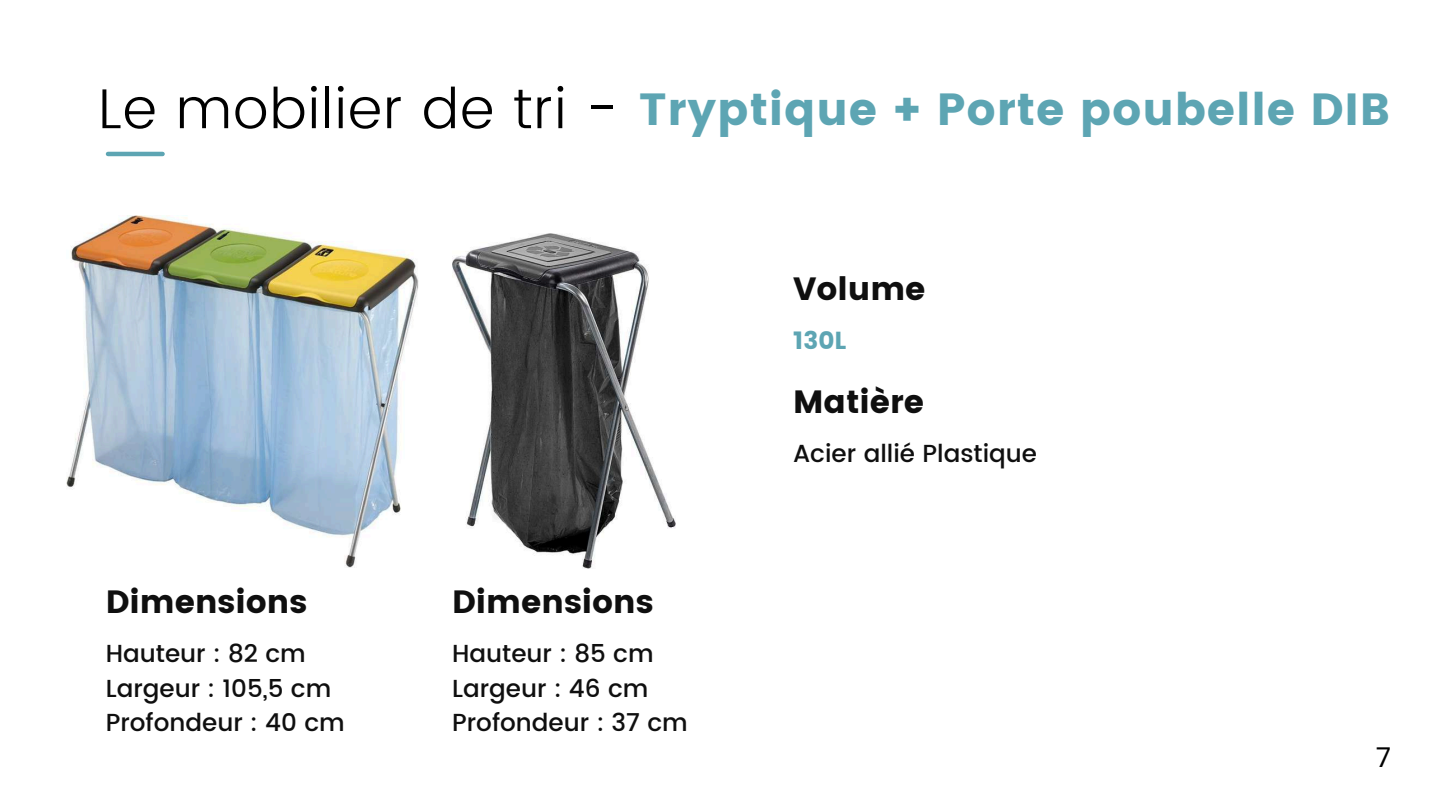
<style>
.page{position:relative;width:1440px;height:810px;background:#fff}
.page>*{position:absolute;margin:0;border:0;box-sizing:border-box;transform-origin:0 0}
.t1{font:45px "Poppins";letter-spacing:.02em;color:#5da5b3}
.t2{font:32.2px "Poppins";color:#0f0f0f}
.t3{font:27px "Poppins";color:#000}
.t4{font:500 24.6px/34.5px "Poppins";color:#0f0f0f}
.t5{font:24.6px "Poppins";color:#5da5b3}
.s1{font-weight:300;font-size:56.2px;color:#000}
</style>
<div class="page">
<hr style="left:108px;top:152px;width:55px;height:4px;background:#5da5b3">
<img style="left:452px;top:233px;width:224px;height:335px">
<img style="left:66px;top:215px;width:353px;height:352px">
<h1 class="t1" style="left:98px;top:83px;width:1293px"><span class="s1">Le mobilier de tri -</span> Tryptique + Porte poubelle DIB</h1>
<h2 class="t2" style="left:793px;top:270px;width:134px">Volume</h2>
<p class="t5" style="left:793px;top:326px;width:55px">130L</p>
<h2 class="t2" style="left:793px;top:383px;width:132px">Matière</h2>
<h2 class="t2" style="left:106px;top:583px;width:203px">Dimensions</h2>
<p class="t4" style="left:106px;top:637px;width:241px">Hauteur : 82 cm<br>Largeur : 105,5 cm<br>Profondeur : 40 cm</p>
<h2 class="t2" style="left:452px;top:583px;width:203px">Dimensions</h2>
<p class="t4" style="left:452px;top:637px;width:237px">Hauteur : 85 cm<br>Largeur : 46 cm<br>Profondeur : 37 cm</p>
<p class="t4" style="left:793px;top:436px;width:245px">Acier allié Plastique</p>
<p class="t3" style="left:1376px;top:742px;width:17px">7</p>
</div>
